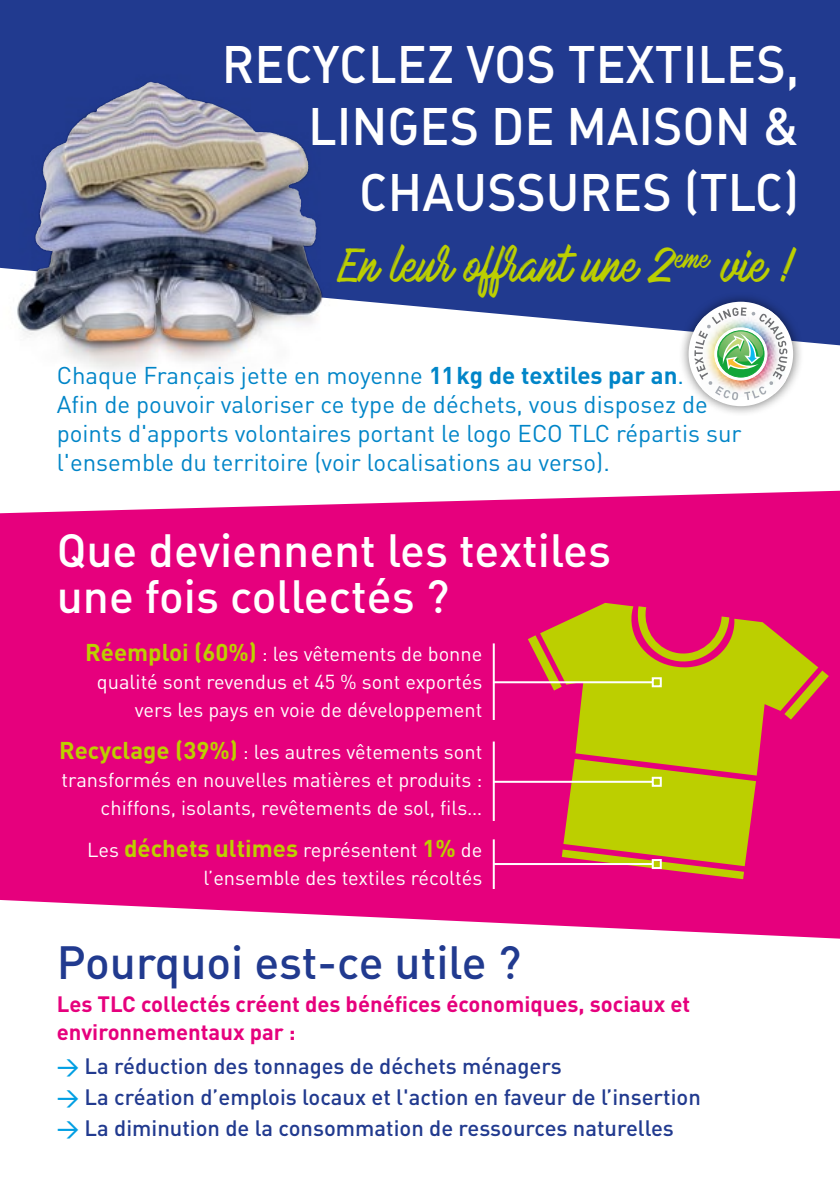
<style>
.page{position:relative;width:840px;height:1191px;background:#fff}
.page>*{position:absolute;margin:0;border:0;box-sizing:border-box;transform-origin:0 0}
.t1{font:52px/64px "DIN Medium Alternate";color:#fff;text-align:right;scale:.96 1}
.t2{font:46px/46px "DIN Medium Alternate";color:#fff}
.t3{font:46px "DIN Medium Alternate";color:#213a8f}
.t4{font:42px "Mark My Words";color:#bccf00;scale:.96 1}
.t5{font:24px/28.8px "DIN";color:#0085c8}
.t6{font:500 22px/30.8px "DIN";color:#213a8f}
.t7{font:700 22px/28px "DIN";color:#e6007d}
.t8{font:20px/28px "DIN";color:#fff;text-align:right}
.s1{font-weight:700}
.s2{font-weight:700;font-size:24px;color:#bccf00}
.s3{color:#009fe3}
</style>
<div class="page">
<div style="left:0;top:513px;width:839px;height:425px;background:#e6007d"></div>
<svg style="left:527px;top:603px;width:301px;height:172px;background:#cd7a33"></svg>
<svg style="left:561px;top:759px;width:194px;height:120px;background:#c5a11b"></svg>
<hr style="left:492px;top:643px;width:2px;height:77px;background:#fff">
<hr style="left:492px;top:741px;width:2px;height:80px;background:#fff">
<hr style="left:492px;top:839px;width:2px;height:50px;background:#fff">
<hr style="left:493px;top:681px;width:159px;height:2px;background:#fff">
<div style="left:651px;top:677px;width:10px;height:10px;border:2px solid #fff"></div>
<hr style="left:493px;top:781px;width:159px;height:2px;background:#fff">
<div style="left:651px;top:777px;width:10px;height:10px;border:2px solid #fff"></div>
<hr style="left:493px;top:863px;width:159px;height:2px;background:#fff">
<div style="left:651px;top:859px;width:10px;height:10px;border:2px solid #fff"></div>
<div style="left:0;top:0;width:839px;height:407px;background:#213a8f"></div>
<svg style="left:0;top:302px;width:839px;height:211px"></svg>
<img style="left:0;top:81px;width:376px;height:312px">
<img style="left:68px;top:83px;width:79px;height:55px">
<div style="left:677px;top:291px;width:126px;height:126px;background:#000;opacity:.55"></div>
<div style="left:688px;top:302px;width:104px;height:104px;background:#fff;border-radius:50%"></div>
<img style="left:694px;top:307px;width:93px;height:93px">
<h1 class="t1" style="left:221px;top:30px;width:603px">RECYCLEZ VOS TEXTILES,<br>LINGES DE MAISON &amp;<br>CHAUSSURES (TLC)</h1>
<h3 class="t4" style="left:338px;top:243px;width:481px">En leur offrant une 2<sup>eme</sup> vie !</h3>
<p class="t5" style="left:57px;top:361px;width:686px">Chaque Français jette en moyenne <span class="s1">11kg de textiles par an</span>.<br>Afin de pouvoir valoriser ce type de déchets, vous disposez de points d'apports volontaires portant le logo ECO TLC répartis sur l'ensemble du territoire (voir localisations au verso).</p>
<h2 class="t2" style="left:57px;top:526px;width:555px">Que deviennent les textiles une fois collectés ?</h2>
<p class="t8" style="left:85px;top:639px;width:398px"><span class="s2">Réemploi (60%)</span> : les vêtements de bonne qualité sont revendus et 45 % sont exportés vers les pays en voie de développement</p>
<p class="t8" style="left:59px;top:737px;width:424px"><span class="s2">Recyclage (39%)</span> : les autres vêtements sont transformés en nouvelles matières et produits : chiffons, isolants, revêtements de sol, fils…</p>
<p class="t8" style="left:87px;top:835px;width:396px">Les <span class="s2">déchets ultimes</span> représentent <span class="s2">1%</span> de l’ensemble des textiles récoltés</p>
<h2 class="t3" style="left:57px;top:932px;width:465px">Pourquoi est-ce utile ?</h2>
<p class="t7" style="left:57px;top:989px;width:634px">Les TLC collectés créent des bénéfices économiques, sociaux et environnementaux par :</p>
<p class="t6" style="left:57px;top:1049px;width:645px"><span class="s3">&gt;</span> La réduction des tonnages de déchets ménagers<br><span class="s3">&gt;</span> La création d’emplois locaux et l'action en faveur de l’insertion <span class="s3">&gt;</span> La diminution de la consommation de ressources naturelles</p>
</div>
